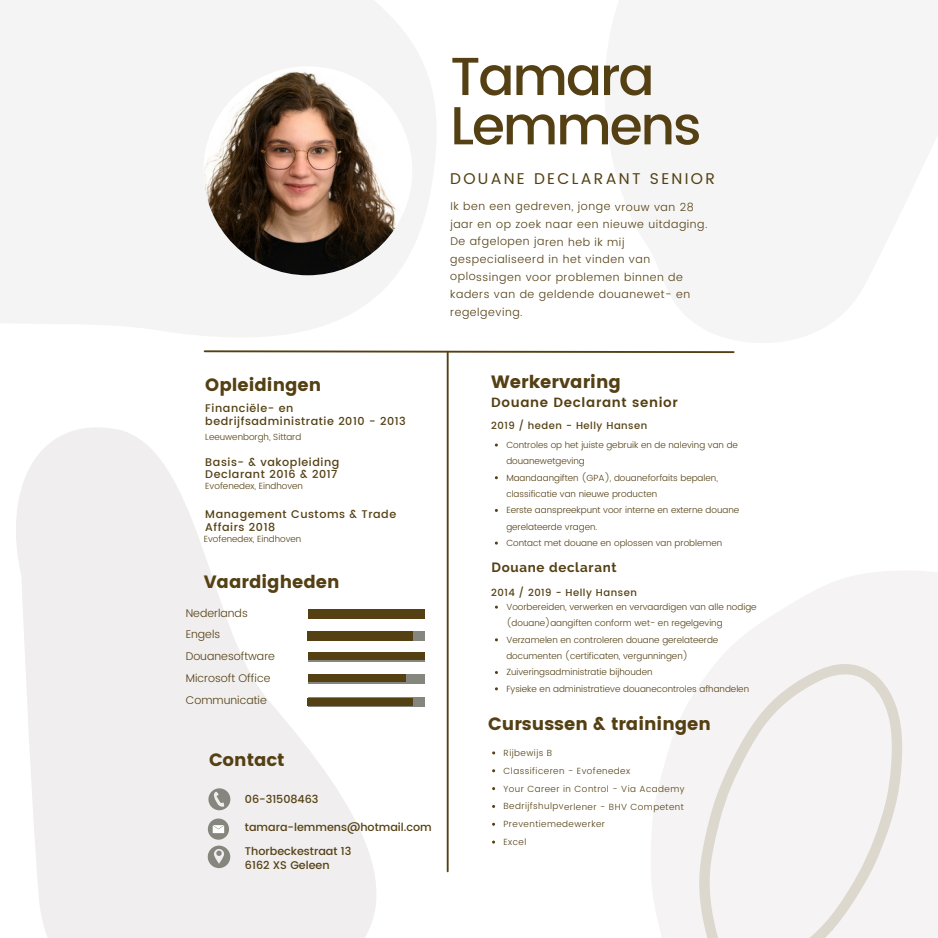
<style>
.page{position:relative;width:938px;height:938px;background:#fff}
.page>*{position:absolute;margin:0;border:0;box-sizing:border-box;transform-origin:0 0}
.t1{font:500 53.5px/49.2px "Poppins";letter-spacing:-.04em;color:#544013}
.t2{font:17.75px "Poppins";color:#544013}
.t3{font:15.5px "Poppins";letter-spacing:.15em;color:#544013}
.t4{font:600 13.25px "Poppins";letter-spacing:.05em;color:#544013}
.t5{font:700 13.25px "Raleway";letter-spacing:.05em;color:#544013}
.t6{font:300 11.25px/17.5px "Poppins";letter-spacing:.05em;color:#544013}
.t7{font:500 11.25px/12.5px "Poppins";letter-spacing:.05em;color:#544013}
.t8{font:500 11.25px/13.2px "Poppins";color:#544013}
.t9{font:300 11.25px/21.8px "Poppins";color:#544013}
.t10{font:500 10px "Poppins";letter-spacing:.05em;color:#544013}
.t11{font:300 9px/16.2px "Poppins";color:#544013}
.t12{font:300 9px/17.8px "Poppins";letter-spacing:.05em;color:#544013}
</style>
<div class="page">
<svg style="left:0;top:0;width:436px;height:337px;fill:#f5f4f5"></svg>
<svg style="left:16px;top:427px;width:369px;height:510px;fill:#f0eeee"></svg>
<div style="left:308px;top:609px;width:116px;height:9px;background:#544013"></div>
<div style="left:308px;top:631px;width:116px;height:10px;background:#85877e"></div>
<div style="left:308px;top:631px;width:105px;height:10px;background:#544013"></div>
<div style="left:308px;top:652px;width:116px;height:10px;background:#85877e"></div>
<div style="left:308px;top:652px;width:116px;height:8px;background:#544013"></div>
<svg style="left:308px;top:674px;width:116px;height:9px"></svg>
<div style="left:308px;top:674px;width:97px;height:7px;background:#544013"></div>
<svg style="left:308px;top:697px;width:116px;height:10px"></svg>
<div style="left:308px;top:697px;width:105px;height:8px;background:#544013"></div>
<svg style="left:208px;top:788px;width:22px;height:22px"></svg>
<svg style="left:208px;top:818px;width:21px;height:21px"></svg>
<svg style="left:213px;top:825px;width:11px;height:8px"></svg>
<svg style="left:208px;top:845px;width:22px;height:23px"></svg>
<hr style="left:447px;top:352px;width:1px;height:519px;background:#544013">
<svg style="left:203px;top:350px;width:532px;height:4px"></svg>
<svg style="left:728px;top:571px;width:210px;height:79px;fill:#f5f3f3"></svg>
<svg style="left:651px;top:650px;width:287px;height:287px;fill:#f5f3f3"></svg>
<img style="left:203px;top:66px;width:209px;height:209px;border-radius:50%">
<h1 class="t1" style="left:450px;top:52px;width:253px">Tamara<br>Lemmens</h1>
<h3 class="t3" style="left:450px;top:170px;width:266px">DOUANE DECLARANT SENIOR</h3>
<h2 class="t2" style="left:205px;top:374px;width:117px">Opleidingen</h2>
<p class="t7" style="left:205px;top:402px;width:202px">Financiële- en bedrijfsadministratie 2010 - 2013</p>
<p class="t11" style="left:205px;top:428px;width:97px">Leeuwenborgh, Sittard</p>
<p class="t7" style="left:205px;top:455px;width:136px">Basis- &amp; vakopleiding<br>Declarant 2016 &amp; 2017</p>
<p class="t11" style="left:205px;top:478px;width:99px">Evofenedex, Eindhoven</p>
<p class="t7" style="left:205px;top:508px;width:192px">Management Customs &amp; Trade<br>Affairs 2018</p>
<p class="t11" style="left:204px;top:531px;width:99px">Evofenedex, Eindhoven</p>
<h2 class="t2" style="left:204px;top:571px;width:137px">Vaardigheden</h2>
<p class="t9" style="left:186px;top:602px;width:91px">Nederlands<br>Engels<br>Douanesoftware<br>Microsoft Office<br>Communicatie</p>
<p class="t6" style="left:450px;top:198px;width:259px">Ik ben een gedreven, jonge vrouw van 28 jaar en op zoek naar een nieuwe uitdaging.<br>De afgelopen jaren heb ik mij gespecialiseerd in het vinden van oplossingen voor problemen binnen de kaders van de geldende douanewet- en regelgeving.</p>
<h2 class="t2" style="left:491px;top:372px;width:131px">Werkervaring</h2>
<p class="t10" style="left:491px;top:420px;width:158px">2019 / heden - Helly Hansen</p>
<p class="t11" style="left:506px;top:437px;width:234px">Controles op het juiste gebruik en de naleving van de douanewetgeving<br>Maandaangiften (GPA), douaneforfaits bepalen, classificatie van nieuwe producten<br>Eerste aanspreekpunt voor interne en externe douane gerelateerde vragen.<br>Contact met douane en oplossen van problemen</p>
<h3 class="t4" style="left:491px;top:395px;width:188px">Douane Declarant senior</h3>
<h3 class="t5" style="left:491px;top:559px;width:127px">Douane declarant</h3>
<p class="t10" style="left:491px;top:586px;width:147px">2014 / 2019 - Helly Hansen</p>
<p class="t11" style="left:506px;top:599px;width:252px">Voorbereiden, verwerken en vervaardigen van alle nodige (douane)aangiften conform wet- en regelgeving Verzamelen en controleren douane gerelateerde documenten (certificaten, vergunningen)<br>Zuiveringsadministratie bijhouden<br>Fysieke en administratieve douanecontroles afhandelen</p>
<h2 class="t2" style="left:488px;top:713px;width:224px">Cursussen &amp; trainingen</h2>
<h2 class="t2" style="left:209px;top:749px;width:77px">Contact</h2>
<p class="t12" style="left:503px;top:744px;width:183px">Rijbewijs B<br>Classificeren - Evofenedex<br>Your Career in Control - Via Academy<br>Bedrijfshulpverlener - BHV Competent<br>Preventiemedewerker<br>Excel</p>
<p class="t8" style="left:245px;top:792px;width:75px">06-31508463</p>
<p class="t8" style="left:245px;top:821px;width:188px">tamara-lemmens@hotmail.com</p>
<p class="t8" style="left:245px;top:844px;width:108px">Thorbeckestraat 13<br>6162 XS Geleen</p>
</div>
